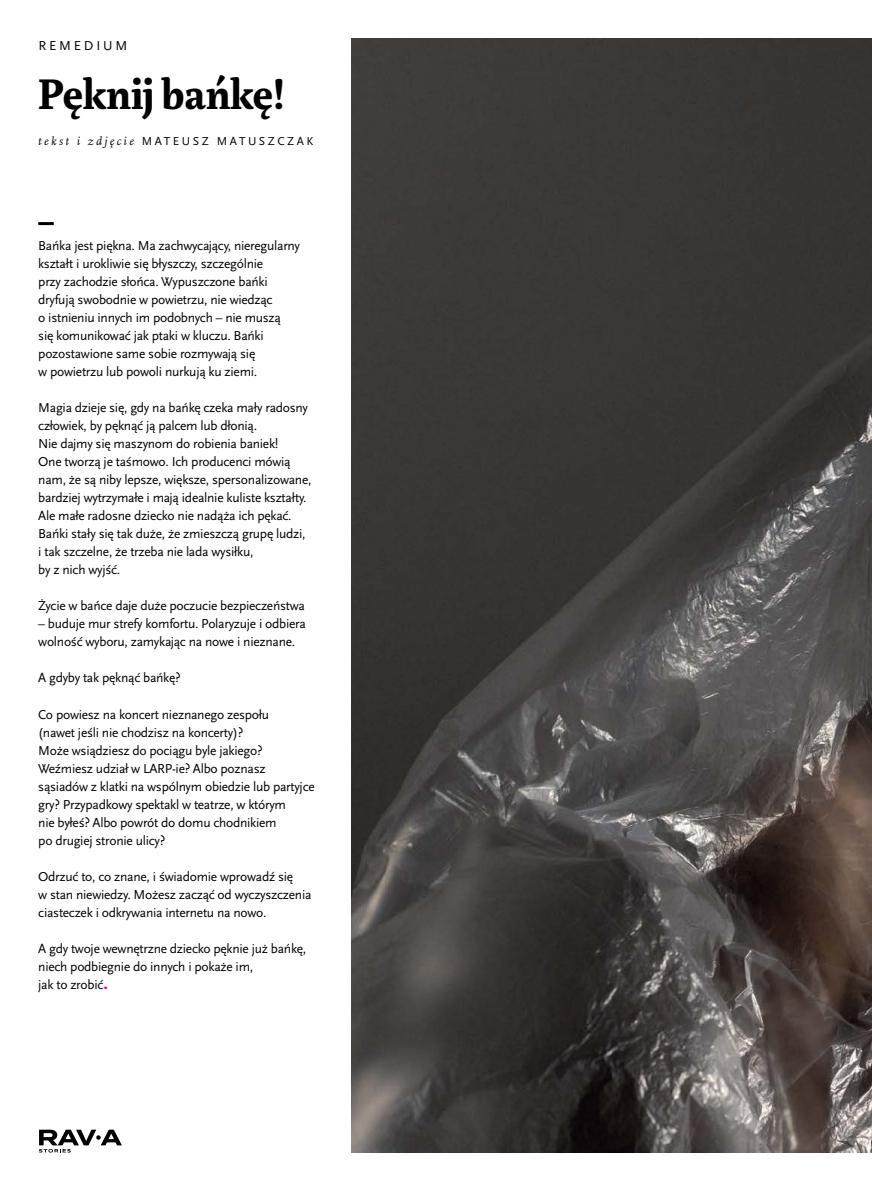
<style>
.page{position:relative;width:872px;height:1191px;background:#fff}
.page>*{position:absolute;margin:0;border:0;box-sizing:border-box;transform-origin:0 0}
.t1{font:700 46.5px "Marat Pro";color:#000}
.t2{font:13.5px/18px "Scala Sans Pro";letter-spacing:-.02em;color:#000}
.t3{font:13.5px "Scala Sans Pro";letter-spacing:.21em;color:#000}
.t4{font:12px "Scala Sans Pro";letter-spacing:.21em;color:#000}
.s1{font-family:"Scala Pro";font-style:italic}
.s2{font-family:"Scala Pro";font-weight:700;font-size:21px;color:#d70b8c}
</style>
<div class="page">
<img style="left:351px;top:38px;width:521px;height:1114px">
<svg style="left:39px;top:1129px;width:83px;height:23px"></svg>
<hr style="left:38px;top:222px;width:16px;height:3px;background:#000">
<p class="t3" style="left:38px;top:38px;width:91px">REMEDIUM</p>
<h1 class="t1" style="left:38px;top:67px;width:248px">Pęknij bańkę!</h1>
<p class="t4" style="left:38px;top:135px;width:277px"><span class="s1">tekst i zdjęcie</span> MATEUSZ MATUSZCZAK</p>
<p class="t2" style="left:38px;top:237px;width:263px">Bańka jest piękna. Ma zachwycający, nieregularny kształt i urokliwie się błyszczy, szczególnie<br>przy zachodzie słońca. Wypuszczone bańki dryfują swobodnie w powietrzu, nie wiedząc<br>o istnieniu innych im podobnych – nie muszą<br>się komunikować jak ptaki w kluczu. Bańki pozostawione same sobie rozmywają się<br>w powietrzu lub powoli nurkują ku ziemi.</p>
<p class="t2" style="left:38px;top:399px;width:275px">Magia dzieje się, gdy na bańkę czeka mały radosny człowiek, by pęknąć ją palcem lub dłonią.<br>Nie dajmy się maszynom do robienia baniek!<br>One tworzą je taśmowo. Ich producenci mówią nam, że są niby lepsze, większe, spersonalizowane, bardziej wytrzymałe i mają idealnie kuliste kształty.<br>Ale małe radosne dziecko nie nadąża ich pękać.<br>Bańki stały się tak duże, że zmieszczą grupę ludzi, i tak szczelne, że trzeba nie lada wysiłku,<br>by z nich wyjść.</p>
<p class="t2" style="left:38px;top:597px;width:268px">Życie w bańce daje duże poczucie bezpieczeństwa</p>
<p class="t2" style="left:38px;top:615px;width:269px">– buduje mur strefy komfortu. Polaryzuje i odbiera wolność wyboru, zamykając na nowe i nieznane.</p>
<p class="t2" style="left:38px;top:669px;width:144px">A gdyby tak pęknąć bańkę?</p>
<p class="t2" style="left:38px;top:705px;width:278px">Co powiesz na koncert nieznanego zespołu<br>(nawet jeśli nie chodzisz na koncerty)?<br>Może wsiądziesz do pociągu byle jakiego?<br>Weźmiesz udział w LARP-ie? Albo poznasz sąsiadów z klatki na wspólnym obiedzie lub partyjce gry? Przypadkowy spektakl w teatrze, w którym<br>nie byłeś? Albo powrót do domu chodnikiem<br>po drugiej stronie ulicy?</p>
<p class="t2" style="left:38px;top:867px;width:275px">Odrzuć to, co znane, i świadomie wprowadź się<br>w stan niewiedzy. Możesz zacząć od wyczyszczenia ciasteczek i odkrywania internetu na nowo.</p>
<p class="t2" style="left:38px;top:939px;width:269px">A gdy twoje wewnętrzne dziecko pęknie już bańkę, niech podbiegnie do innych i pokaże im,<br>jak to zrobić<span class="s2">.</span></p>
</div>
